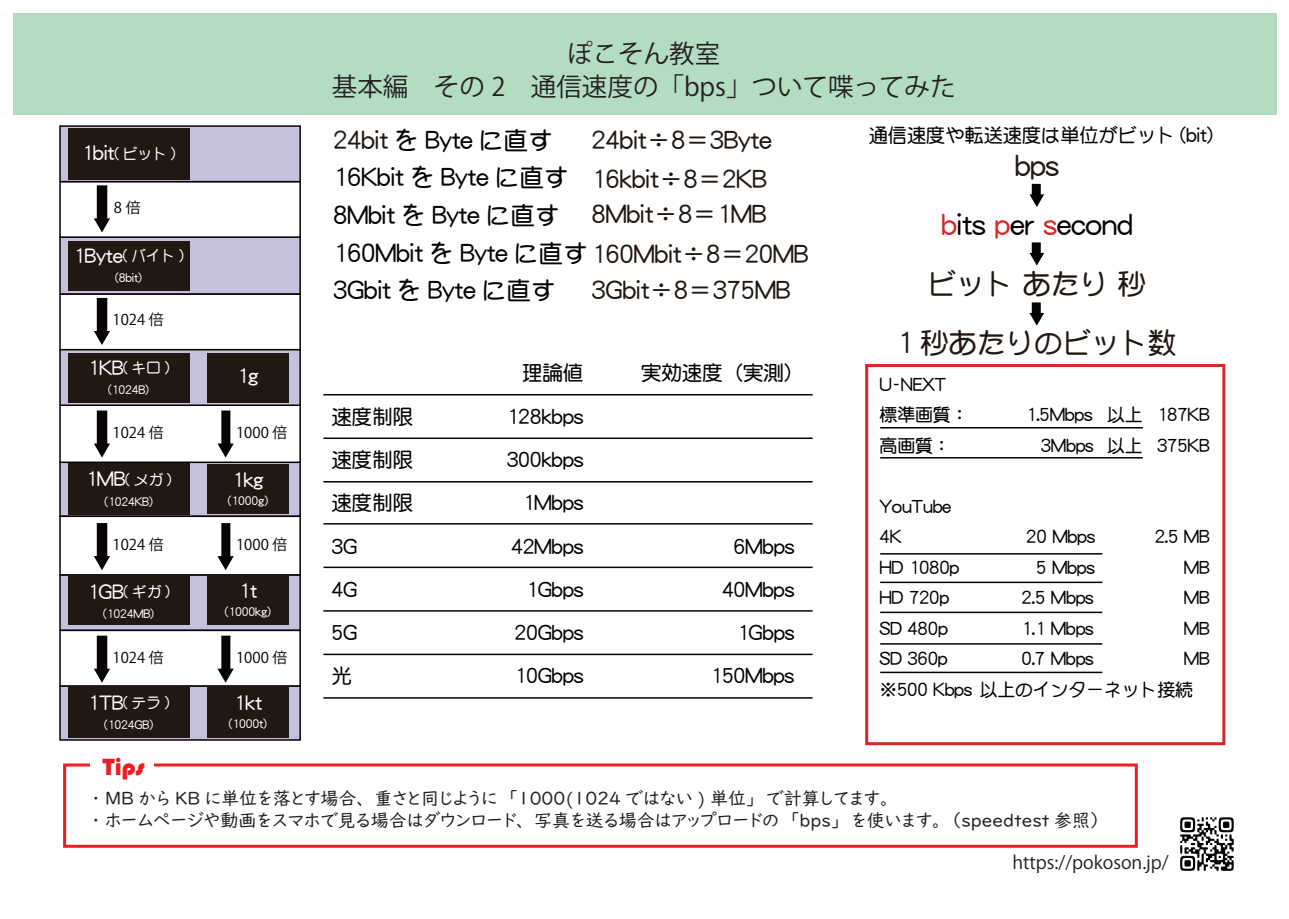
<style>
.page{position:relative;width:1289px;height:919px;background:#fff}
.page>*{position:absolute;margin:0;border:0;box-sizing:border-box;transform-origin:0 0}
.t1{font:28.5px/58.9px "DF Maru Gothic Bd WINP RKSJ H";color:#211814;text-align:center}
.t2{font:28.5px "DF Maru Gothic Bd WINP RKSJ H";color:#030303}
.t3{font:25.5px/32.5px "Koz Go Pr 6 N";color:#231f20;text-align:center}
.t4{font:24.75px/35.4px "DF Maru Gothic Bd WINP RKSJ H";color:#211814}
.t5{font:24.75px/37.5px "DF Maru Gothic Bd WINP RKSJ H";color:#030303}
.t6{font:24.15px "Bauhaus 93";color:#ee1d23}
.t7{font:20.4px "DF Maru Gothic Bd WINP RKSJ H";color:#030303}
.t8{font:19.8px "DF Maru Gothic Bd WINP RKSJ H";color:#fff}
.t9{font:19.2px "DF Maru Gothic Bd WINP RKSJ H";color:#030303}
.t10{font:18px/22.5px "UD Digi Kyokasho NK R";color:#231f20}
.t11{font:18px "Koz Go Pr 6 N";color:#231f20}
.t12{font:17.85px/30.5px "DF Maru Gothic Bd WINP RKSJ H";color:#030303}
.t13{font:14.85px "DF Maru Gothic Bd WINP RKSJ H";color:#fff}
.t14{font:14.85px "Koz Go Pr 6 N";color:#030303}
.t15{font:11.7px "DF Maru Gothic Bd WINP RKSJ H";color:#fff}
.s1{font-size:19.8px}
.s2{font-size:14.85px}
.s3{color:#211814}
.s4{color:#030303}
.s5{color:#d92628}
</style>
<div class="page">
<div style="left:13px;top:13px;width:1263px;height:101px;background:#b3dcc0"></div>
<svg style="left:1180px;top:817px;width:53px;height:53px"></svg>
<div style="left:63px;top:763px;width:1074px;height:84px;background:#fff;border:3px solid #ee1d23"></div>
<div style="left:90px;top:752px;width:64px;height:32px;background:#fff"></div>
<div style="left:59px;top:574px;width:242px;height:57px;background:#c5c1dd;border:2px solid #030303"></div>
<div style="left:59px;top:461px;width:242px;height:56px;background:#c5c1dd;border:2px solid #030303"></div>
<div style="left:59px;top:685px;width:242px;height:55px;background:#c5c1dd;border:2px solid #030303"></div>
<div style="left:59px;top:404px;width:242px;height:59px;background:#fff;border:2px solid #030303"></div>
<div style="left:59px;top:629px;width:242px;height:57px;background:#fff;border:2px solid #030303"></div>
<div style="left:59px;top:515px;width:242px;height:60px;background:#fff;border:2px solid #030303"></div>
<div style="left:59px;top:236px;width:242px;height:59px;background:#c5c1dd"></div>
<div style="left:59px;top:181px;width:242px;height:57px;background:#fff;border:2px solid #030303"></div>
<div style="left:59px;top:293px;width:242px;height:57px;background:#fff;border:2px solid #030303"></div>
<div style="left:59px;top:125px;width:242px;height:57px;background:#c5c1dd;border:2px solid #030303"></div>
<div style="left:59px;top:349px;width:242px;height:57px;background:#c5c1dd;border:2px solid #030303"></div>
<div style="left:68px;top:128px;width:122px;height:51px;background:#211814"></div>
<div style="left:68px;top:241px;width:122px;height:49px;background:#211814"></div>
<div style="left:68px;top:353px;width:122px;height:50px;background:#211814"></div>
<div style="left:68px;top:463px;width:122px;height:51px;background:#211814"></div>
<div style="left:68px;top:575px;width:122px;height:50px;background:#211814"></div>
<div style="left:68px;top:686px;width:122px;height:51px;background:#211814"></div>
<svg style="left:94px;top:185px;width:16px;height:47px"></svg>
<svg style="left:94px;top:298px;width:16px;height:47px"></svg>
<svg style="left:94px;top:410px;width:16px;height:47px"></svg>
<svg style="left:94px;top:523px;width:16px;height:47px"></svg>
<svg style="left:94px;top:635px;width:16px;height:47px"></svg>
<svg style="left:217px;top:410px;width:17px;height:47px"></svg>
<svg style="left:217px;top:523px;width:17px;height:47px"></svg>
<svg style="left:217px;top:635px;width:17px;height:47px"></svg>
<div style="left:208px;top:353px;width:81px;height:50px;background:#211814"></div>
<div style="left:208px;top:464px;width:81px;height:50px;background:#211814"></div>
<div style="left:208px;top:575px;width:81px;height:50px;background:#211814"></div>
<div style="left:208px;top:686px;width:81px;height:51px;background:#211814"></div>
<hr style="left:880px;top:427px;width:262px;height:1px;background:#030303">
<hr style="left:880px;top:457px;width:262px;height:1px;background:#030303">
<hr style="left:880px;top:553px;width:222px;height:1px;background:#030303">
<hr style="left:880px;top:581px;width:222px;height:2px;background:#030303">
<hr style="left:880px;top:611px;width:222px;height:2px;background:#030303">
<hr style="left:880px;top:643px;width:222px;height:1px;background:#030303">
<hr style="left:880px;top:671px;width:222px;height:2px;background:#030303">
<div style="left:865px;top:364px;width:360px;height:381px;border:3px solid #d92628"></div>
<svg style="left:1029px;top:302px;width:15px;height:23px"></svg>
<svg style="left:1029px;top:242px;width:15px;height:23px"></svg>
<svg style="left:1029px;top:184px;width:15px;height:23px"></svg>
<hr style="left:323px;top:394px;width:489px;height:1px;background:#030303">
<hr style="left:323px;top:437px;width:489px;height:2px;background:#030303">
<hr style="left:323px;top:481px;width:489px;height:1px;background:#030303">
<hr style="left:323px;top:523px;width:489px;height:1px;background:#030303">
<hr style="left:323px;top:566px;width:489px;height:2px;background:#030303">
<hr style="left:323px;top:610px;width:489px;height:1px;background:#030303">
<hr style="left:323px;top:653px;width:489px;height:2px;background:#030303">
<hr style="left:323px;top:697px;width:489px;height:1px;background:#030303">
<p class="t13" style="left:82px;top:146px;width:95px"><span class="s1">1bit</span>( ビット )</p>
<p class="t14" style="left:114px;top:199px;width:28px">8倍</p>
<p class="t8" style="left:73px;top:246px;width:112px">1Byte<span class="s2">( バイト )</span></p>
<p class="t15" style="left:115px;top:272px;width:28px">(8bit)</p>
<p class="t14" style="left:112px;top:311px;width:53px">1024 倍</p>
<p class="t13" style="left:88px;top:360px;width:83px"><span class="s1">1KB</span>( キロ )</p>
<p class="t15" style="left:108px;top:384px;width:42px">(1024B)</p>
<p class="t14" style="left:112px;top:424px;width:53px">1024 倍</p>
<p class="t13" style="left:86px;top:472px;width:87px"><span class="s1">1MB</span>( メガ )</p>
<p class="t15" style="left:104px;top:495px;width:50px">(1024KB)</p>
<p class="t14" style="left:112px;top:536px;width:53px">1024 倍</p>
<p class="t13" style="left:87px;top:584px;width:84px"><span class="s1">1GB</span>( ギガ )</p>
<p class="t15" style="left:103px;top:607px;width:52px">(1024MB)</p>
<p class="t14" style="left:112px;top:648px;width:53px">1024 倍</p>
<p class="t13" style="left:88px;top:695px;width:83px"><span class="s1">1TB</span>( テラ )</p>
<p class="t15" style="left:104px;top:719px;width:50px">(1024GB)</p>
<p class="t8" style="left:237px;top:366px;width:23px">1g</p>
<p class="t14" style="left:236px;top:424px;width:53px">1000 倍</p>
<p class="t8" style="left:232px;top:469px;width:33px">1kg</p>
<p class="t15" style="left:228px;top:494px;width:42px">(1000g)</p>
<p class="t14" style="left:236px;top:536px;width:53px">1000 倍</p>
<p class="t8" style="left:239px;top:581px;width:20px">1t</p>
<p class="t15" style="left:225px;top:606px;width:47px">(1000kg)</p>
<p class="t14" style="left:236px;top:648px;width:53px">1000 倍</p>
<p class="t8" style="left:234px;top:693px;width:29px">1kt</p>
<p class="t15" style="left:229px;top:718px;width:39px">(1000t)</p>
<h2 class="t3" style="left:332px;top:38px;width:625px">ぽこそん教室<br>基本編　その 2　通信速度の「bps」ついて喋ってみた</h2>
<h3 class="t5" style="left:333px;top:121px;width:221px"><span class="s3">24bit</span> を Byte に直す</h3>
<h3 class="t4" style="left:591px;top:122px;width:181px">24bit÷8＝3Byte</h3>
<p class="t9" style="left:868px;top:126px;width:345px">通信速度や転送速度は単位がビット (bit)</p>
<h3 class="t4" style="left:591px;top:161px;width:176px">16kbit÷8＝2KB<br>8Mbit÷8＝1MB</h3>
<h3 class="t4" style="left:591px;top:234px;width:218px;line-height:37px;text-indent:-258px"><span class="s4">160Mbit を Byte に直す</span>160Mbit÷8＝20MB<br>3Gbit÷8＝375MB</h3>
<h1 class="t1" style="left:1014px;top:136px;width:46px">bps</h1>
<h3 class="t5" style="left:333px;top:159px;width:237px">16Kbit を Byte に直す<br>8Mbit を Byte に直す</h3>
<h1 class="t2" style="left:941px;top:211px;width:193px"><span class="s5">b</span>its <span class="s5">p</span>er <span class="s5">s</span>econd</h1>
<h1 class="t1" style="left:896px;top:254px;width:281px">ビット あたり 秒<br>1 秒あたりのビット数</h1>
<h3 class="t5" style="left:333px;top:271px;width:224px">3Gbit を Byte に直す</h3>
<p class="t7" style="left:522px;top:363px;width:63px">理論値</p>
<p class="t7" style="left:641px;top:363px;width:165px">実効速度（実測）</p>
<p class="t7" style="left:331px;top:406px;width:83px">速度制限</p>
<p class="t7" style="left:506px;top:406px;width:78px">128kbps</p>
<p class="t7" style="left:331px;top:449px;width:83px">速度制限</p>
<p class="t7" style="left:506px;top:449px;width:78px">300kbps</p>
<p class="t7" style="left:331px;top:492px;width:83px">速度制限</p>
<p class="t7" style="left:522px;top:492px;width:62px">1Mbps</p>
<p class="t7" style="left:331px;top:536px;width:27px">3G</p>
<p class="t7" style="left:511px;top:536px;width:74px">42Mbps</p>
<p class="t7" style="left:733px;top:536px;width:62px">6Mbps</p>
<p class="t7" style="left:331px;top:579px;width:27px">4G</p>
<p class="t7" style="left:526px;top:579px;width:59px">1Gbps</p>
<p class="t7" style="left:722px;top:579px;width:74px">40Mbps</p>
<p class="t7" style="left:331px;top:622px;width:27px">5G</p>
<p class="t7" style="left:514px;top:622px;width:70px">20Gbps</p>
<p class="t7" style="left:737px;top:622px;width:59px">1Gbps</p>
<p class="t7" style="left:331px;top:665px;width:22px">光</p>
<p class="t7" style="left:514px;top:665px;width:70px">10Gbps</p>
<p class="t7" style="left:710px;top:665px;width:85px">150Mbps</p>
<p class="t12" style="left:879px;top:369px;width:91px">U-NEXT<br>標準画質：</p>
<p class="t12" style="left:1026px;top:400px;width:118px">1.5Mbps 以上</p>
<p class="t12" style="left:879px;top:430px;width:73px">高画質：</p>
<p class="t12" style="left:1040px;top:430px;width:103px">3Mbps 以上</p>
<p class="t12" style="left:1157px;top:400px;width:54px">187KB<br>375KB</p>
<p class="t12" style="left:879px;top:491px;width:73px">YouTube<br>4K</p>
<p class="t12" style="left:1026px;top:521px;width:70px">20 Mbps</p>
<p class="t12" style="left:1154px;top:521px;width:56px">2.5 MB</p>
<p class="t12" style="left:1183px;top:552px;width:27px">MB</p>
<p class="t12" style="left:1183px;top:582px;width:27px">MB</p>
<p class="t12" style="left:1183px;top:613px;width:27px">MB</p>
<p class="t12" style="left:1183px;top:643px;width:27px">MB</p>
<p class="t12" style="left:879px;top:674px;width:315px">※500 Kbps 以上のインターネット接続</p>
<p class="t12" style="left:879px;top:552px;width:81px">HD 1080p</p>
<p class="t12" style="left:1036px;top:552px;width:60px">5 Mbps</p>
<p class="t12" style="left:879px;top:582px;width:71px">HD 720p</p>
<p class="t12" style="left:1021px;top:582px;width:73px">2.5 Mbps</p>
<p class="t12" style="left:879px;top:613px;width:70px">SD 480p</p>
<p class="t12" style="left:1021px;top:613px;width:73px">1.1 Mbps</p>
<p class="t12" style="left:879px;top:643px;width:70px">SD 360p</p>
<p class="t12" style="left:1021px;top:643px;width:73px">0.7 Mbps</p>
<h3 class="t6" style="left:102px;top:753px;width:44px">Tips</h3>
<p class="t10" style="left:91px;top:786px;width:1011px">・ MB から KB に単位を落とす場合、重さと同じように「1000(1024 ではない ) 単位」で計算してます。<br>・ホームページや動画をスマホで見る場合はダウンロード、写真を送る場合はアップロードの「bps」を使います。（speedtest 参照）</p>
<p class="t11" style="left:1012px;top:851px;width:158px">https://pokoson.jp/</p>
</div>
